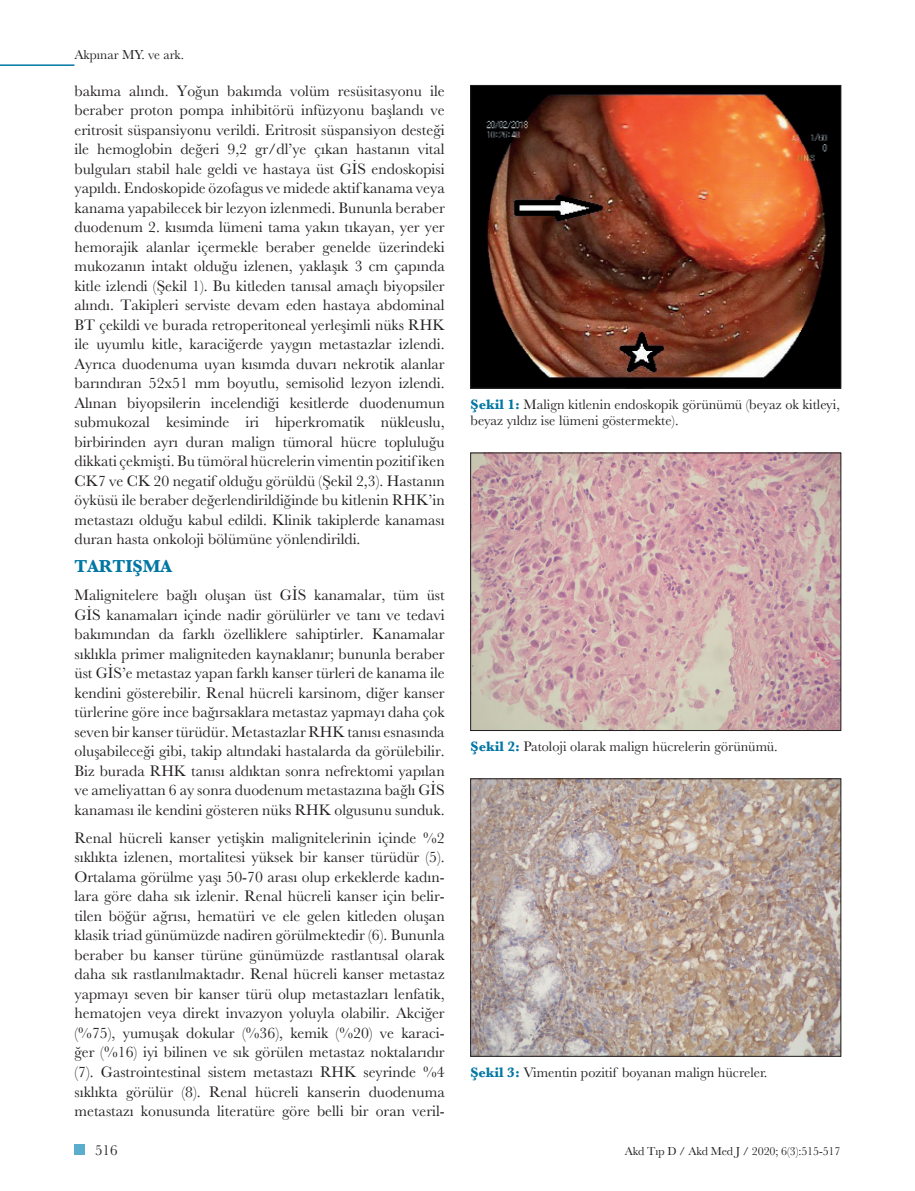
<style>
.page{position:relative;width:915px;height:1191px;background:#fff}
.page>*{position:absolute;margin:0;border:0;box-sizing:border-box;transform-origin:0 0}
.t1{font:700 18px "Baskerville";color:#0076a3}
.t2{font:15.75px/19.5px "Baskerville";color:#231f20;text-align:justify}
.t3{font:15px "Baskerville";color:#231f20}
.t4{font:14.25px/16.5px "Baskerville";color:#231f20}
.t5{font:13.5px "Baskerville";color:#231f20}
.t6{font:12px "Baskerville";letter-spacing:-.01em;color:#231f20}
.s1{font-weight:700;color:#0076a3}
</style>
<div class="page">
<div style="left:74px;top:1144px;width:10px;height:10px;background:#5aadcd"></div>
<hr style="left:0;top:64px;width:74px;height:2px;background:#0076a3">
<img style="left:472px;top:87px;width:367px;height:299px">
<div style="left:470px;top:85px;width:371px;height:303px;border:1px solid #231f20"></div>
<img style="left:472px;top:454px;width:367px;height:275px">
<div style="left:470px;top:452px;width:371px;height:279px;border:1px solid #231f20"></div>
<img style="left:472px;top:780px;width:367px;height:274px">
<div style="left:470px;top:778px;width:371px;height:278px;border:1px solid #231f20"></div>
<p class="t5" style="left:74px;top:46px;width:111px">Akpınar MY. ve ark.</p>
<p class="t2" style="left:74px;top:81px;width:371px">bakıma alındı. Yoğun bakımda volüm resüsitasyonu ile beraber proton pompa inhibitörü infüzyonu başlandı ve eritrosit süspansiyonu verildi. Eritrosit süspansiyon desteği ile hemoglobin değeri 9,2 gr/dl’ye çıkan hastanın vital bulguları stabil hale geldi ve hastaya üst GİS endoskopisi yapıldı. Endoskopide özofagus ve midede aktif kanama veya kanama yapabilecek bir lezyon izlenmedi. Bununla beraber duodenum 2. kısımda lümeni tama yakın tıkayan, yer yer hemorajik alanlar içermekle beraber genelde üzerindeki mukozanın intakt olduğu izlenen, yaklaşık 3 cm çapında kitle izlendi (Şekil 1). Bu kitleden tanısal amaçlı biyopsiler alındı. Takipleri serviste devam eden hastaya abdominal BT çekildi ve burada retroperitoneal yerleşimli nüks RHK ile uyumlu kitle, karaciğerde yaygın metastazlar izlendi.<br>Ayrıca duodenuma uyan kısımda duvarı nekrotik alanlar barındıran 52x51 mm boyutlu, semisolid lezyon izlendi.<br>Alınan biyopsilerin incelendiği kesitlerde duodenumun submukozal kesiminde iri hiperkromatik nükleuslu, birbirinden ayrı duran malign tümoral hücre topluluğu dikkati çekmişti. Bu tümöral hücrelerin vimentin pozitif iken CK7 ve CK 20 negatif olduğu görüldü (Şekil 2,3). Hastanın öyküsü ile beraber değerlendirildiğinde bu kitlenin RHK’in metastazı olduğu kabul edildi. Klinik takiplerde kanaması duran hasta onkoloji bölümüne yönlendirildi.</p>
<p class="t1" style="left:74px;top:554px;width:99px">TARTIŞMA</p>
<p class="t2" style="left:74px;top:586px;width:371px">Malignitelere bağlı oluşan üst GİS kanamalar, tüm üst GİS kanamaları içinde nadir görülürler ve tanı ve tedavi bakımından da farklı özelliklere sahiptirler. Kanamalar sıklıkla primer maligniteden kaynaklanır; bununla beraber üst GİS’e metastaz yapan farklı kanser türleri de kanama ile kendini gösterebilir. Renal hücreli karsinom, diğer kanser türlerine göre ince bağırsaklara metastaz yapmayı daha çok seven bir kanser türüdür. Metastazlar RHK tanısı esnasında oluşabileceği gibi, takip altındaki hastalarda da görülebilir.<br>Biz burada RHK tanısı aldıktan sonra nefrektomi yapılan ve ameliyattan 6 ay sonra duodenum metastazına bağlı GİS kanaması ile kendini gösteren nüks RHK olgusunu sunduk.</p>
<p class="t2" style="left:74px;top:828px;width:371px">Renal hücreli kanser yetişkin malignitelerinin içinde %2 sıklıkta izlenen, mortalitesi yüksek bir kanser türüdür (5).<br>Ortalama görülme yaşı 50-70 arası olup erkeklerde kadın&shy;lara göre daha sık izlenir. Renal hücreli kanser için belir&shy;tilen böğür ağrısı, hematüri ve ele gelen kitleden oluşan klasik triad günümüzde nadiren görülmektedir (6). Bununla beraber bu kanser türüne günümüzde rastlantısal olarak daha sık rastlanılmaktadır. Renal hücreli kanser metastaz yapmayı seven bir kanser türü olup metastazları lenfatik, hematojen veya direkt invazyon yoluyla olabilir. Akciğer (%75), yumuşak dokular (%36), kemik (%20) ve karaci&shy;ğer (%16) iyi bilinen ve sık görülen metastaz noktalarıdır (7). Gastrointestinal sistem metastazı RHK seyrinde %4 sıklıkta görülür (8). Renal hücreli kanserin duodenuma metastazı konusunda literatüre göre belli bir oran veril-</p>
<p class="t3" style="left:95px;top:1140px;width:24px">516</p>
<p class="t4" style="left:470px;top:396px;width:371px"><span class="s1">Şekil 1:</span> Malign kitlenin endoskopik görünümü (beyaz ok kitleyi, beyaz yıldız ise lümeni göstermekte).</p>
<p class="t4" style="left:470px;top:738px;width:308px"><span class="s1">Şekil 2:</span> Patoloji olarak malign hücrelerin görünümü.</p>
<p class="t4" style="left:470px;top:1064px;width:298px"><span class="s1">Şekil 3:</span> Vimentin pozitif boyanan malign hücreler.</p>
<p class="t6" style="left:624px;top:1143px;width:217px">Akd Tıp D / Akd Med J / 2020; 6(3):515-517</p>
</div>
